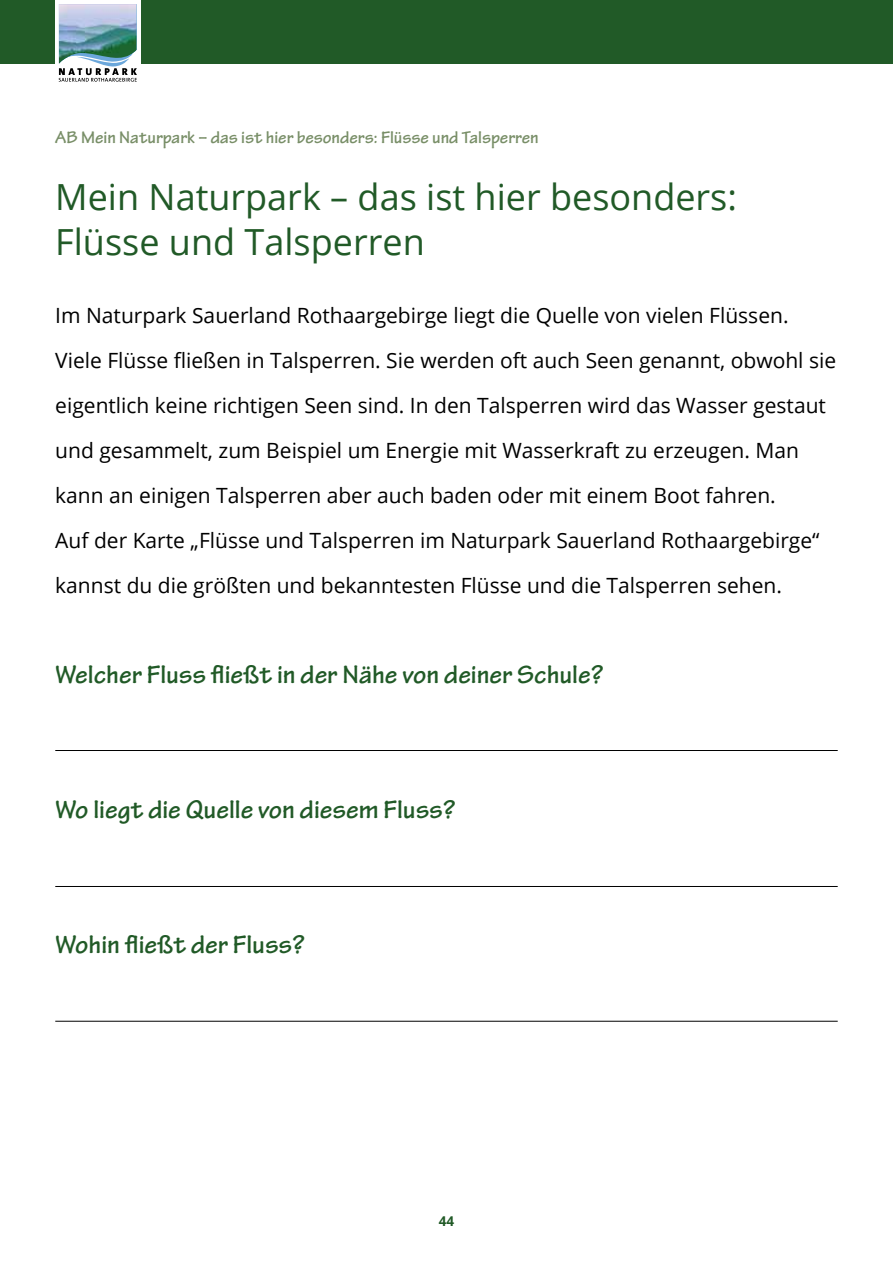
<style>
.page{position:relative;width:893px;height:1263px;background:#fff}
.page>*{position:absolute;margin:0;border:0;box-sizing:border-box;transform-origin:0 0}
.t1{font:36px/45px "Open Sans";color:#215a27}
.t2{font:700 27px "Tekton Pro";color:#215a27}
.t3{font:21px/45px "Open Sans";color:#000}
.t4{font:700 18px "Tekton Pro";color:#788e67}
.t5{font:700 13.5px "Open Sans";color:#215a27}
</style>
<div class="page">
<div style="left:0;top:0;width:893px;height:64px;background:#215a27"></div>
<div style="left:55px;top:0;width:85px;height:85px;background:#fff"></div>
<svg style="left:59px;top:4px;width:78px;height:78px"></svg>
<hr style="left:55px;top:750px;width:783px;height:1px;background:#000">
<hr style="left:55px;top:886px;width:783px;height:1px;background:#000">
<hr style="left:55px;top:1021px;width:783px;height:1px;background:#000">
<p class="t4" style="left:55px;top:126px;width:485px">AB Mein Naturpark – das ist hier besonders: Flüsse und Talsperren</p>
<h1 class="t1" style="left:55px;top:174px;width:683px">Mein Naturpark – das ist hier besonders:<br>Flüsse und Talsperren</h1>
<p class="t3" style="left:55px;top:292px;width:782px">Im Naturpark Sauerland Rothaargebirge liegt die Quelle von vielen Flüssen.<br>Viele Flüsse fließen in Talsperren. Sie werden oft auch Seen genannt, obwohl sie eigentlich keine richtigen Seen sind. In den Talsperren wird das Wasser gestaut und gesammelt, zum Beispiel um Energie mit Wasserkraft zu erzeugen. Man kann an einigen Talsperren aber auch baden oder mit einem Boot fahren.<br>Auf der Karte „Flüsse und Talsperren im Naturpark Sauerland Rothaargebirge“ kannst du die größten und bekanntesten Flüsse und die Talsperren sehen.</p>
<p class="t2" style="left:55px;top:658px;width:549px">Welcher Fluss fließt in der Nähe von deiner Schule?</p>
<p class="t2" style="left:55px;top:793px;width:402px">Wo liegt die Quelle von diesem Fluss?</p>
<p class="t2" style="left:55px;top:928px;width:251px">Wohin fließt der Fluss?</p>
<p class="t5" style="left:439px;top:1211px;width:17px">44</p>
</div>
